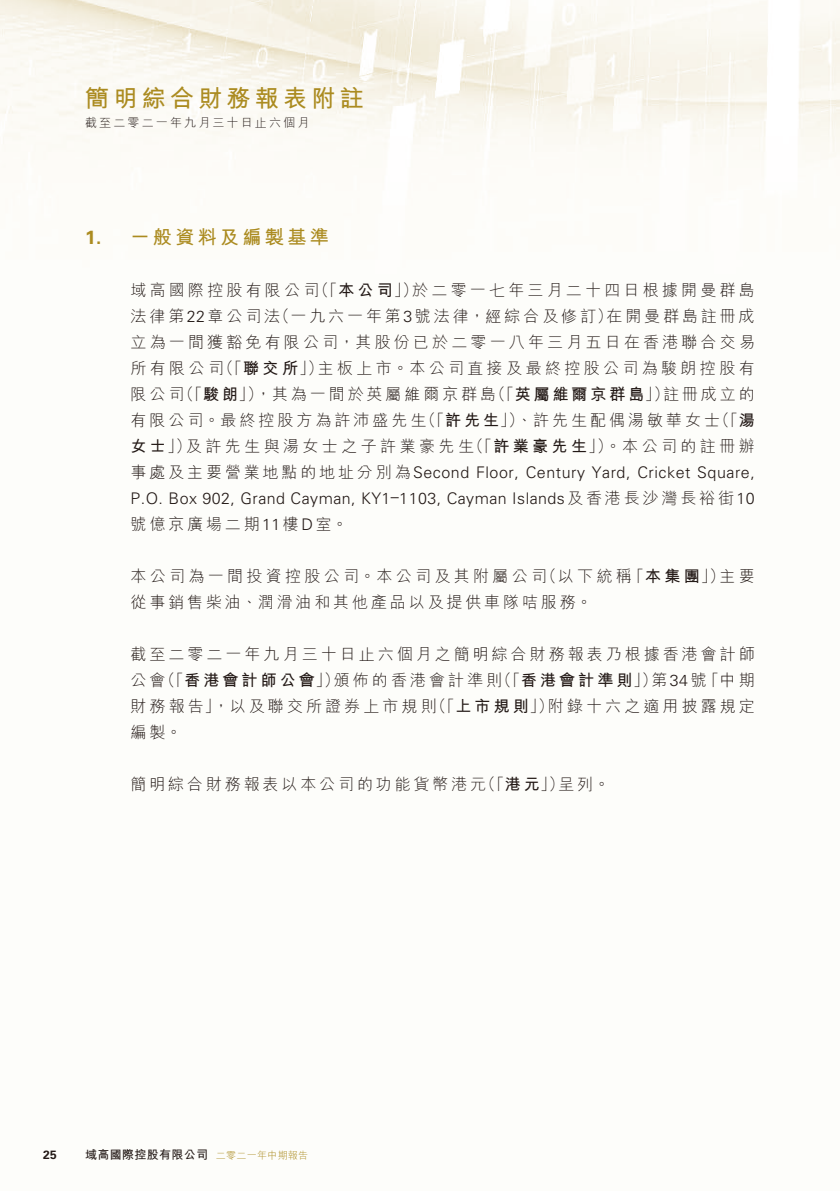
<style>
.page{position:relative;width:840px;height:1191px;background:#fff}
.page>*{position:absolute;margin:0;border:0;box-sizing:border-box;transform-origin:0 0}
.t1{font:700 24px "M Hei HK";letter-spacing:.18em;color:#ab8b20}
.t2{font:700 19px "M Hei HK";letter-spacing:.18em;color:#ab8b20}
.t3{font:700 19px "Univers LT Std";color:#ab8b20}
.t4{font:300 16px/26px "M Hei HK";letter-spacing:.19em;color:#231916}
.t5{font:300 16px/26px "Univers LT Std";letter-spacing:.03em;color:#231916}
.t6{font:700 16px "M Hei HK";letter-spacing:.19em;color:#231916}
.t7{font:300 16px "M Hei HK";letter-spacing:.215em;color:#231916}
.t8{font:300 16px "M Hei HK";letter-spacing:.21em;color:#231916}
.t9{font:300 12px "M Hei HK";letter-spacing:.18em;color:#231916}
.t10{font:700 12px "M Hei HK";letter-spacing:.03em;color:#231916}
.t11{font:700 12px "Univers LT Std";color:#231916}
.t12{font:300 10px "M Hei HK";letter-spacing:.03em;color:#ab8b20}
.s1{font-weight:700}
.s2{font-family:"Univers LT Std"}
.s3{font-weight:300}
.s4{font-family:"M Hei HK"}
</style>
<div class="page">
<img style="left:0;top:0;width:839px;height:169px">
<h1 class="t1" style="left:85px;top:80px;width:280px">簡明綜合財務報表附註</h1>
<p class="t9" style="left:85px;top:116px;width:226px">截至二零二一年九月三十日止六個月</p>
<p class="t3" style="left:85px;top:226px;width:18px">1.</p>
<p class="t2" style="left:130px;top:223px;width:200px">一般資料及編製基準</p>
<p class="t4" style="left:130px;top:277px;width:190px">域高國際控股有限公司</p>
<p class="t4" style="left:313px;top:277px;width:106px">（「<span class="s1">本公司</span>」）</p>
<p class="t4" style="left:412px;top:277px;width:344px">於二零一七年三月二十四日根據開曼群島</p>
<p class="t4" style="left:274px;top:303px;width:340px">（一九六一年第<span class="s2">3</span>號法律，經綜合及修訂）</p>
<p class="t4" style="left:130px;top:303px;width:151px">法律第<span class="s2">22</span>章公司法</p>
<p class="t4" style="left:130px;top:329px;width:625px">立為一間獲豁免有限公司，其股份已於二零一八年三月五日在香港聯合交易</p>
<p class="t8" style="left:318px;top:360px;width:438px">主板上市。本公司直接及最終控股公司為駿朗控股有</p>
<p class="t4" style="left:606px;top:303px;width:150px">在開曼群島註冊成</p>
<p class="t4" style="left:218px;top:355px;width:107px">（「<span class="s1">聯交所</span>」）</p>
<p class="t4" style="left:130px;top:355px;width:95px">所有限公司</p>
<p class="t4" style="left:178px;top:381px;width:86px">（「<span class="s1">駿朗</span>」）</p>
<p class="t4" style="left:130px;top:381px;width:55px">限公司</p>
<p class="t6" style="left:489px;top:382px;width:181px"><span class="s3">（「</span>英屬維爾京群島<span class="s3">」）</span></p>
<p class="t4" style="left:255px;top:381px;width:242px">，其為一間於英屬維爾京群島</p>
<p class="t4" style="left:662px;top:381px;width:93px">註冊成立的</p>
<p class="t4" style="left:420px;top:407px;width:301px">（「<span class="s1">許先生</span>」）、許先生配偶湯敏華女士</p>
<p class="t4" style="left:713px;top:407px;width:43px">（「<span class="s1">湯</span></p>
<p class="t4" style="left:130px;top:407px;width:297px">有限公司。最終控股方為許沛盛先生</p>
<p class="t7" style="left:467px;top:438px;width:288px">（「<span class="s1">許業豪先生</span>」）。本公司的註冊辦</p>
<p class="t6" style="left:130px;top:434px;width:62px">女士<span class="s3">」）</span></p>
<p class="t5" style="left:130px;top:459px;width:625px"><span class="s4">事處及主要營業地點的地址分別為</span>Second Floor, Century Yard, Cricket Square,<br>P O. . Box 902, Grand Cayman, KY –1 1103, Cayman Islands<span class="s4">及香港長沙灣長裕街</span>10</p>
<p class="t4" style="left:130px;top:511px;width:219px">號億京廣場二期<span class="s2">11</span>樓<span class="s2">D</span>室。</p>
<p class="t4" style="left:719px;top:563px;width:37px">主要</p>
<p class="t7" style="left:186px;top:438px;width:289px">及許先生與湯女士之子許業豪先生</p>
<p class="t4" style="left:540px;top:563px;width:92px">（以下統稱</p>
<p class="t4" style="left:628px;top:563px;width:99px">「<span class="s1">本集團</span>」）</p>
<p class="t4" style="left:130px;top:563px;width:463px">本公司為一間投資控股公司。本公司及其附屬公司<br>從事銷售柴油、潤滑油和其他產品以及提供車隊咭服務。</p>
<p class="t4" style="left:130px;top:641px;width:625px;text-align:right">截至二零二一年九月三十日止六個月之簡明綜合財務報表乃根據香港會計師「中期</p>
<p class="t6" style="left:159px;top:668px;width:182px"><span class="s3">（「</span>香港會計師公會<span class="s3">」）</span></p>
<p class="t6" style="left:495px;top:668px;width:163px"><span class="s3">（「</span>香港會計準則<span class="s3">」）</span></p>
<p class="t4" style="left:130px;top:667px;width:37px">公會</p>
<p class="t4" style="left:334px;top:667px;width:170px">頒佈的香港會計準則</p>
<p class="t4" style="left:651px;top:667px;width:57px">第<span class="s2">34</span>號</p>
<p class="t4" style="left:430px;top:693px;width:125px">（「<span class="s1">上市規則</span>」）</p>
<p class="t4" style="left:547px;top:693px;width:208px">附錄十六之適用披露規定</p>
<p class="t4" style="left:130px;top:693px;width:307px">財務報告，」以及聯交所證券上市規則編製。</p>
<p class="t4" style="left:479px;top:771px;width:86px">（「<span class="s1">港元</span>」）</p>
<p class="t4" style="left:130px;top:771px;width:357px">簡明綜合財務報表以本公司的功能貨幣港元</p>
<p class="t4" style="left:558px;top:771px;width:53px">呈列。</p>
<p class="t11" style="left:43px;top:1148px;width:15px">25</p>
<p class="t10" style="left:85px;top:1146px;width:125px">域高國際控股有限公司</p>
<p class="t12" style="left:216px;top:1150px;width:94px">二零二一年中期報告</p>
</div>
